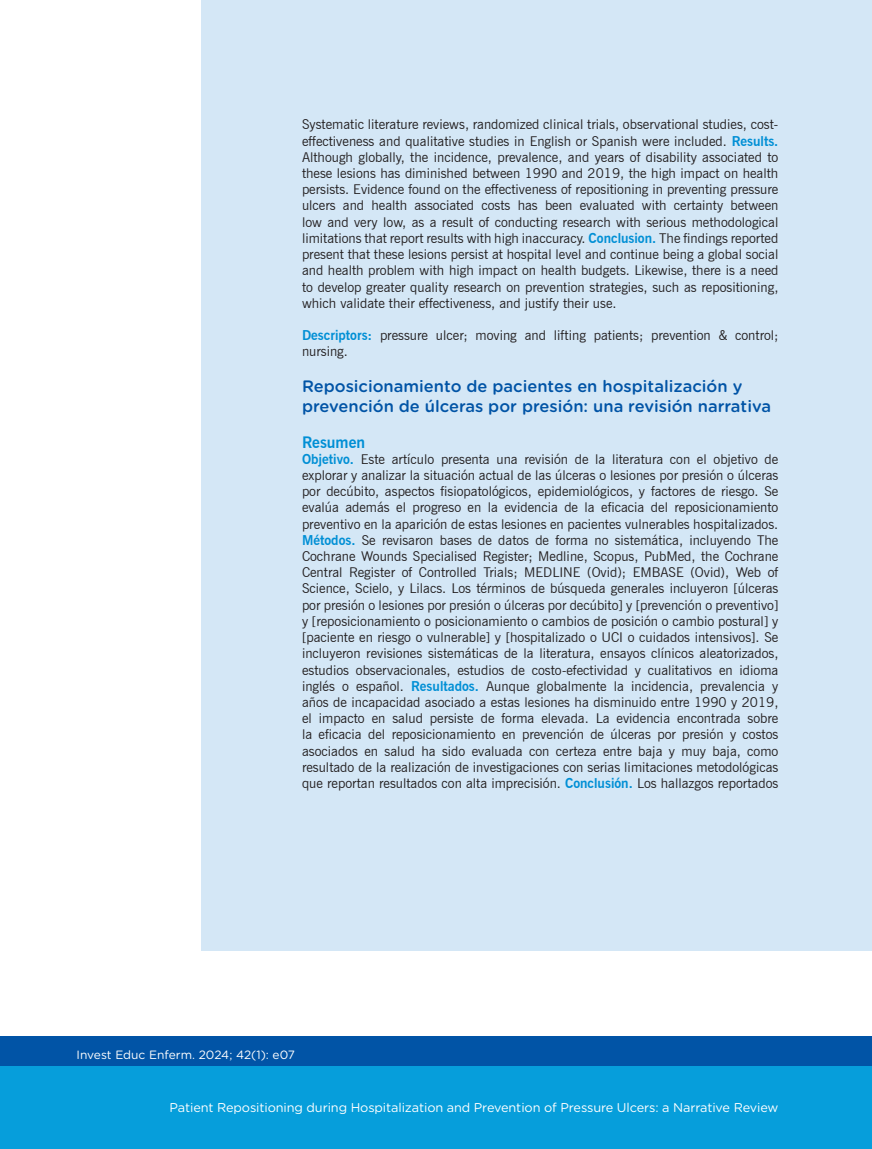
<style>
.page{position:relative;width:872px;height:1149px;background:#fff}
.page>*{position:absolute;margin:0;border:0;box-sizing:border-box;transform-origin:0 0}
.t1{font:500 16.5px/19.8px "Gotham Rounded";color:#0154a6}
.t2{font:700 15.75px "News Gothic BT";color:#008fd5}
.t3{font:13.5px/16.2px "News Gothic BT";color:#231f20;text-align:justify}
.t4{font:12.75px "Gotham Rounded";letter-spacing:-.01em;color:#fff}
.t5{font:12px "Gotham Rounded";color:#fff}
.s1{font-weight:700;color:#008fd5}
</style>
<div class="page">
<div style="left:0;top:1035px;width:871px;height:113px;background:#0154a6"></div>
<div style="left:0;top:1065px;width:871px;height:83px;background:#069edb"></div>
<div style="left:201px;top:0;width:671px;height:950px;background:#d4e7f6"></div>
<p class="t3" style="left:302px;top:116px;width:478px">Systematic literature reviews, randomized clinical trials, observational studies, cost&shy;effectiveness and qualitative studies in English or Spanish were included. <span class="s1">Results.<br></span>Although globally, the incidence, prevalence, and years of disability associated to these lesions has diminished between 1990 and 2019, the high impact on health persists. Evidence found on the effectiveness of repositioning in preventing pressure ulcers and health associated costs has been evaluated with certainty between low and very low, as a result of conducting research with serious methodological limitations that report results with high inaccuracy. <span class="s1">Conclusion.</span> The findings reported present that these lesions persist at hospital level and continue being a global social and health problem with high impact on health budgets. Likewise, there is a need to develop greater quality research on prevention strategies, such as repositioning, which validate their effectiveness, and justify their use.</p>
<p class="t3" style="left:302px;top:327px;width:478px"><span class="s1">Descriptors:</span> pressure ulcer; moving and lifting patients; prevention &amp; control; nursing.</p>
<p class="t1" style="left:302px;top:376px;width:471px">Reposicionamiento de pacientes en hospitalización y prevención de úlceras por presión: una revisión narrativa</p>
<p class="t2" style="left:302px;top:432px;width:65px">Resumen</p>
<p class="t3" style="left:302px;top:450px;width:478px"><span class="s1">Objetivo.</span> Este artículo presenta una revisión de la literatura con el objetivo de explorar y analizar la situación actual de las úlceras o lesiones por presión o úlceras por decúbito, aspectos fisiopatológicos, epidemiológicos, y factores de riesgo. Se evalúa además el progreso en la evidencia de la eficacia del reposicionamiento preventivo en la aparición de estas lesiones en pacientes vulnerables hospitalizados.<br><span class="s1">Métodos.</span> Se revisaron bases de datos de forma no sistemática, incluyendo The Cochrane Wounds Specialised Register; Medline, Scopus, PubMed, the Cochrane Central Register of Controlled Trials; MEDLINE (Ovid); EMBASE (Ovid), Web of Science, Scielo, y Lilacs. Los términos de búsqueda generales incluyeron [úlceras por presión o lesiones por presión o úlceras por decúbito] y [prevención o preventivo] y [reposicionamiento o posicionamiento o cambios de posición o cambio postural] y [paciente en riesgo o vulnerable] y [hospitalizado o UCI o cuidados intensivos]. Se incluyeron revisiones sistemáticas de la literatura, ensayos clínicos aleatorizados, estudios observacionales, estudios de costo-efectividad y cualitativos en idioma inglés o español. <span class="s1">Resultados.</span> Aunque globalmente la incidencia, prevalencia y años de incapacidad asociado a estas lesiones ha disminuido entre 1990 y 2019, el impacto en salud persiste de forma elevada. La evidencia encontrada sobre la eficacia del reposicionamiento en prevención de úlceras por presión y costos asociados en salud ha sido evaluada con certeza entre baja y muy baja, como resultado de la realización de investigaciones con serias limitaciones metodológicas que reportan resultados con alta imprecisión. <span class="s1">Conclusión.</span> Los hallazgos reportados</p>
<p class="t5" style="left:77px;top:1046px;width:220px">Invest Educ Enferm. 2024; 42(1): e07</p>
<p class="t4" style="left:170px;top:1098px;width:610px">Patient Repositioning during Hospitalization and Prevention of Pressure Ulcers: a Narrative Review</p>
</div>
